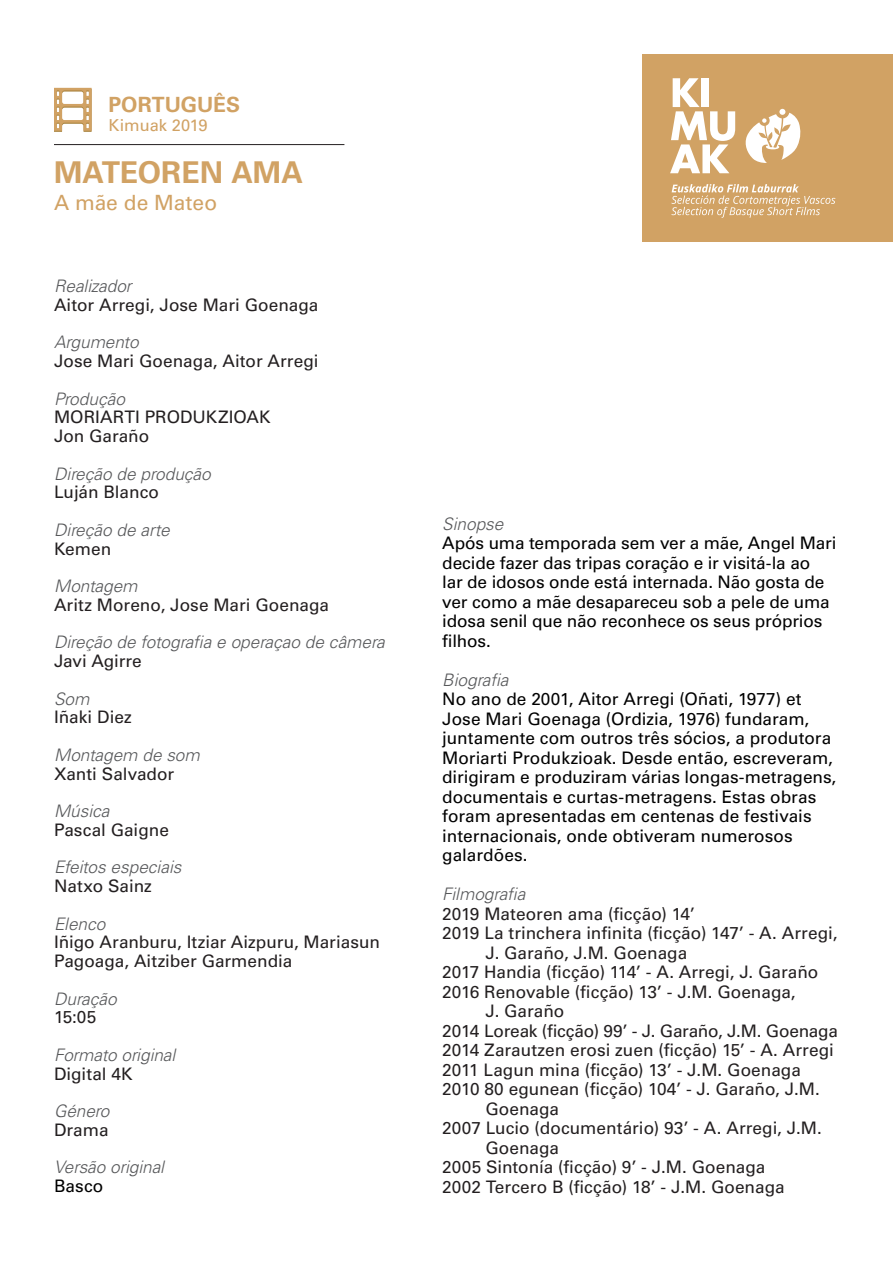
<style>
.page{position:relative;width:893px;height:1263px;background:#fff}
.page>*{position:absolute;margin:0;border:0;box-sizing:border-box;transform-origin:0 0}
.t1{font:700 30px "Univers LT Std";color:#d1a264}
.t2{font:21px "Univers LT Std";color:#d1a264}
.t3{font:700 21px "Univers LT Std";color:#d1a264}
.t4{font:17.25px/19.5px "Univers LT Std";color:#231f20}
.t5{font:17.25px/19.5px "Univers LT Std";letter-spacing:-.005em;color:#000}
.t6{font:italic 300 17.25px "Univers LT Std";letter-spacing:-.005em;color:#57585a}
.t7{font:16.5px "Univers LT Std";letter-spacing:-.005em;color:#d1a264}
</style>
<div class="page">
<hr style="left:54px;top:144px;width:290px;height:1px;background:#231f20">
<div style="left:642px;top:54px;width:251px;height:187px;background:#d1a264"></div>
<svg style="left:670px;top:78px;width:65px;height:95px"></svg>
<svg style="left:672px;top:184px;width:163px;height:34px"></svg>
<svg style="left:745px;top:109px;width:56px;height:54px"></svg>
<svg style="left:54px;top:88px;width:38px;height:44px"></svg>
<p class="t3" style="left:108px;top:92px;width:133px">PORTUGUÊS</p>
<p class="t7" style="left:108px;top:116px;width:101px">Kimuak 2019</p>
<p class="t1" style="left:54px;top:155px;width:251px">MATEOREN AMA</p>
<p class="t2" style="left:54px;top:190px;width:165px">A mãe de Mateo</p>
<p class="t6" style="left:54px;top:276px;width:79px">Realizador</p>
<p class="t4" style="left:54px;top:295px;width:266px">Aitor Arregi, Jose Mari Goenaga</p>
<p class="t6" style="left:54px;top:332px;width:86px">Argumento</p>
<p class="t4" style="left:54px;top:351px;width:266px">Jose Mari Goenaga, Aitor Arregi</p>
<p class="t6" style="left:54px;top:388px;width:73px">Produção</p>
<p class="t4" style="left:54px;top:408px;width:218px;line-height:18.8px">MORIARTI PRODUKZIOAK<br>Jon Garaño</p>
<p class="t6" style="left:54px;top:463px;width:158px">Direção de produção</p>
<p class="t4" style="left:54px;top:483px;width:107px">Luján Blanco</p>
<p class="t6" style="left:54px;top:519px;width:117px">Direção de arte</p>
<p class="t4" style="left:54px;top:539px;width:59px">Kemen</p>
<p class="t6" style="left:54px;top:576px;width:85px">Montagem</p>
<p class="t4" style="left:54px;top:595px;width:277px">Aritz Moreno, Jose Mari Goenaga</p>
<p class="t6" style="left:54px;top:632px;width:332px">Direção de fotografia e operaçao de câmera</p>
<p class="t4" style="left:54px;top:651px;width:89px">Javi Agirre</p>
<p class="t6" style="left:54px;top:688px;width:37px">Som</p>
<p class="t4" style="left:54px;top:708px;width:79px">Iñaki Diez</p>
<p class="t6" style="left:54px;top:744px;width:147px">Montagem de som</p>
<p class="t4" style="left:54px;top:764px;width:122px">Xanti Salvador</p>
<p class="t6" style="left:54px;top:801px;width:57px">Música</p>
<p class="t4" style="left:54px;top:820px;width:116px">Pascal Gaigne</p>
<p class="t6" style="left:54px;top:857px;width:129px">Efeitos especiais</p>
<p class="t4" style="left:54px;top:876px;width:99px">Natxo Sainz</p>
<p class="t6" style="left:54px;top:913px;width:53px">Elenco</p>
<p class="t4" style="left:54px;top:933px;width:327px;line-height:18.8px">Iñigo Aranburu, Itziar Aizpuru, Mariasun<br>Pagoaga, Aitziber Garmendia</p>
<p class="t6" style="left:54px;top:988px;width:64px">Duração</p>
<p class="t4" style="left:54px;top:1008px;width:44px">15:05</p>
<p class="t6" style="left:54px;top:1044px;width:123px">Formato original</p>
<p class="t4" style="left:54px;top:1064px;width:80px">Digital 4K</p>
<p class="t6" style="left:54px;top:1101px;width:57px">Género</p>
<p class="t4" style="left:54px;top:1120px;width:56px">Drama</p>
<p class="t6" style="left:54px;top:1157px;width:112px">Versão original</p>
<p class="t5" style="left:54px;top:1176px;width:51px">Basco</p>
<p class="t6" style="left:442px;top:513px;width:63px">Sinopse</p>
<p class="t5" style="left:442px;top:533px;width:396px">Após uma temporada sem ver a mãe, Angel Mari decide fazer das tripas coração e ir visitá-la ao<br>lar de idosos onde está internada. Não gosta de ver como a mãe desapareceu sob a pele de uma idosa senil que não reconhece os seus próprios filhos.</p>
<p class="t6" style="left:442px;top:669px;width:68px">Biografia</p>
<p class="t5" style="left:442px;top:689px;width:396px">No ano de 2001, Aitor Arregi (Oñati, 1977) et Jose Mari Goenaga (Ordizia, 1976) fundaram, juntamente com outros três sócios, a produtora Moriarti Produkzioak. Desde então, escreveram, dirigiram e produziram várias longas-metragens, documentais e curtas-metragens. Estas obras foram apresentadas em centenas de festivais internacionais, onde obtiveram numerosos galardões.</p>
<p class="t6" style="left:442px;top:883px;width:85px">Filmografia</p>
<p class="t4" style="left:442px;top:904px;width:254px">2019 Mateoren ama (ficção) 14’</p>
<p class="t4" style="left:485px;top:923px;width:354px;text-indent:-43px">2019 La trinchera infinita (ficção) 147’ - A. Arregi,<br>J. Garaño, J.M. Goenaga</p>
<p class="t4" style="left:442px;top:962px;width:378px">2017 Handia (ficção) 114’ - A. Arregi, J. Garaño</p>
<p class="t4" style="left:485px;top:982px;width:312px;text-indent:-43px">2016 Renovable (ficção) 13’ - J.M. Goenaga,<br>J. Garaño</p>
<p class="t4" style="left:442px;top:1021px;width:397px">2014 Loreak (ficção) 99’ - J. Garaño, J.M. Goenaga</p>
<p class="t4" style="left:442px;top:1040px;width:393px">2014 Zarautzen erosi zuen (ficção) 15’ - A. Arregi</p>
<p class="t4" style="left:442px;top:1060px;width:360px">2011 Lagun mina (ficção) 13’ - J.M. Goenaga</p>
<p class="t4" style="left:485px;top:1079px;width:336px;text-indent:-43px">2010 80 egunean (ficção) 104’ - J. Garaño, J.M.<br>Goenaga</p>
<p class="t4" style="left:485px;top:1118px;width:338px;text-indent:-43px">2007 Lucio (documentário) 93’ - A. Arregi, J.M.<br>Goenaga</p>
<p class="t4" style="left:442px;top:1157px;width:325px">2005 Sintonía (ficção) 9’ - J.M. Goenaga</p>
<p class="t4" style="left:442px;top:1177px;width:344px">2002 Tercero B (ficção) 18’ - J.M. Goenaga</p>
</div>
